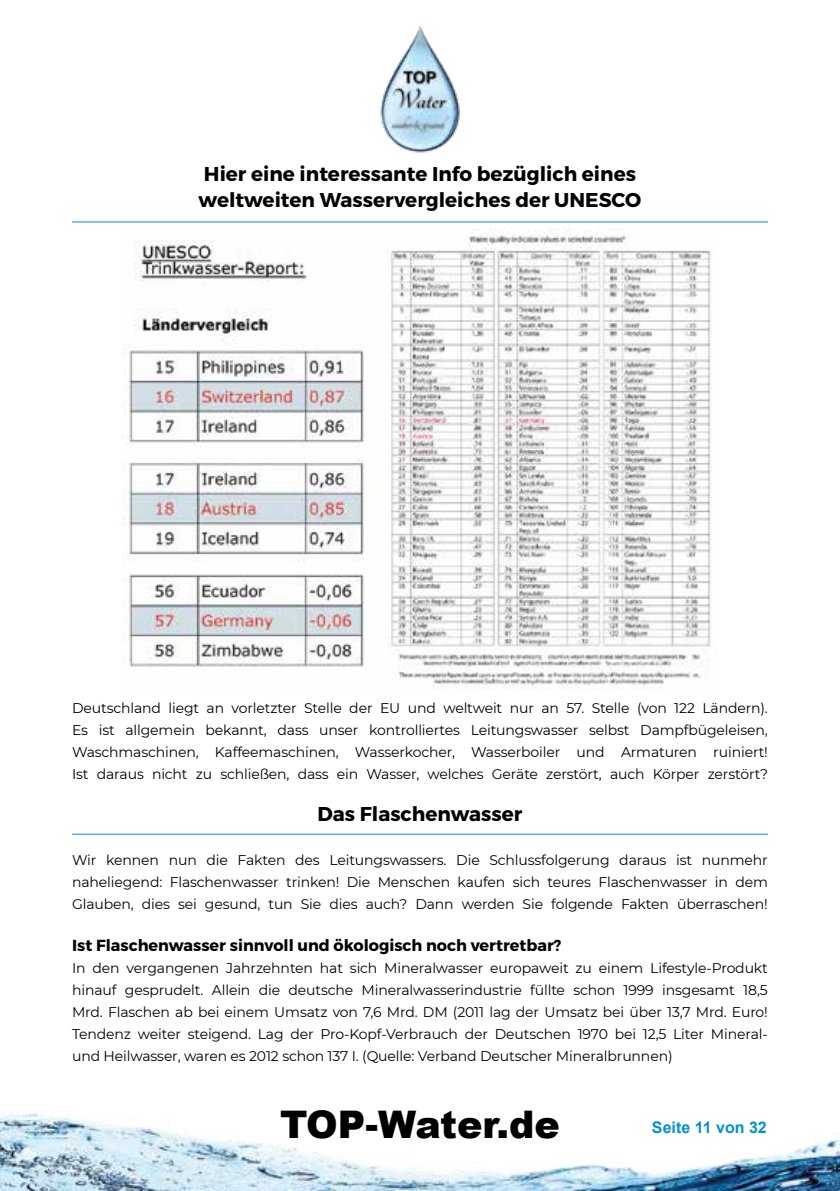
<style>
.page{position:relative;width:840px;height:1191px;background:#fff}
.page>*{position:absolute;margin:0;border:0;box-sizing:border-box;transform-origin:0 0}
.t1{font:900 38px "Arial";color:#000}
.t2{font:700 20px/26px "Montserrat";color:#000}
.t3{font:700 16px "Montserrat";color:#000}
.t4{font:700 16px "Arial";color:#0091d1}
.t5{font:14px/22px "Montserrat";letter-spacing:-.01em;color:#000;text-align:justify}
</style>
<div class="page">
<img style="left:0;top:1113px;width:839px;height:78px">
<img style="left:380px;top:25px;width:80px;height:128px">
<hr style="left:72px;top:221px;width:695px;height:1px;background:#0091d1">
<hr style="left:72px;top:833px;width:695px;height:1px;background:#0091d1">
<img style="left:122px;top:228px;width:589px;height:461px">
<h2 class="t2" style="left:198px;top:161px;width:444px">Hier eine interessante Info bezüglich eines weltweiten Wasservergleiches der UNESCO</h2>
<p class="t5" style="left:72px;top:696px;width:697px">Deutschland liegt an vorletzter Stelle der EU und weltweit nur an 57. Stelle (von 122 Ländern).<br>Es ist allgemein bekannt, dass unser kontrolliertes Leitungswasser selbst Dampfbügeleisen, Waschmaschinen, Kaffeemaschinen, Wasserkocher, Wasserboiler und Armaturen ruiniert!<br>Ist daraus nicht zu schließen, dass ein Wasser, welches Geräte zerstört, auch Körper zerstört?</p>
<h2 class="t2" style="left:317px;top:801px;width:206px">Das Flaschenwasser</h2>
<p class="t5" style="left:72px;top:848px;width:697px">Wir kennen nun die Fakten des Leitungswassers. Die Schlussfolgerung daraus ist nunmehr naheliegend: Flaschenwasser trinken! Die Menschen kaufen sich teures Flaschenwasser in dem Glauben, dies sei gesund, tun Sie dies auch? Dann werden Sie folgende Fakten überraschen!</p>
<p class="t3" style="left:72px;top:935px;width:490px">Ist Flaschenwasser sinnvoll und ökologisch noch vertretbar?</p>
<p class="t5" style="left:72px;top:956px;width:697px">In den vergangenen Jahrzehnten hat sich Mineralwasser europaweit zu einem Lifestyle-Produkt hinauf gesprudelt. Allein die deutsche Mineralwasserindustrie füllte schon 1999 insgesamt 18,5<br>Mrd. Flaschen ab bei einem Umsatz von 7,6 Mrd. DM (2011 lag der Umsatz bei über 13,7 Mrd. Euro!<br>Tendenz weiter steigend. Lag der Pro-Kopf-Verbrauch der Deutschen 1970 bei 12,5 Liter Mineral&shy;und Heilwasser, waren es 2012 schon 137 I. (Quelle: Verband Deutscher Mineralbrunnen)</p>
<h1 class="t1" style="left:280px;top:1097px;width:281px">TOP-Water.de</h1>
<p class="t4" style="left:651px;top:1116px;width:116px">Seite 11 von 32</p>
</div>
